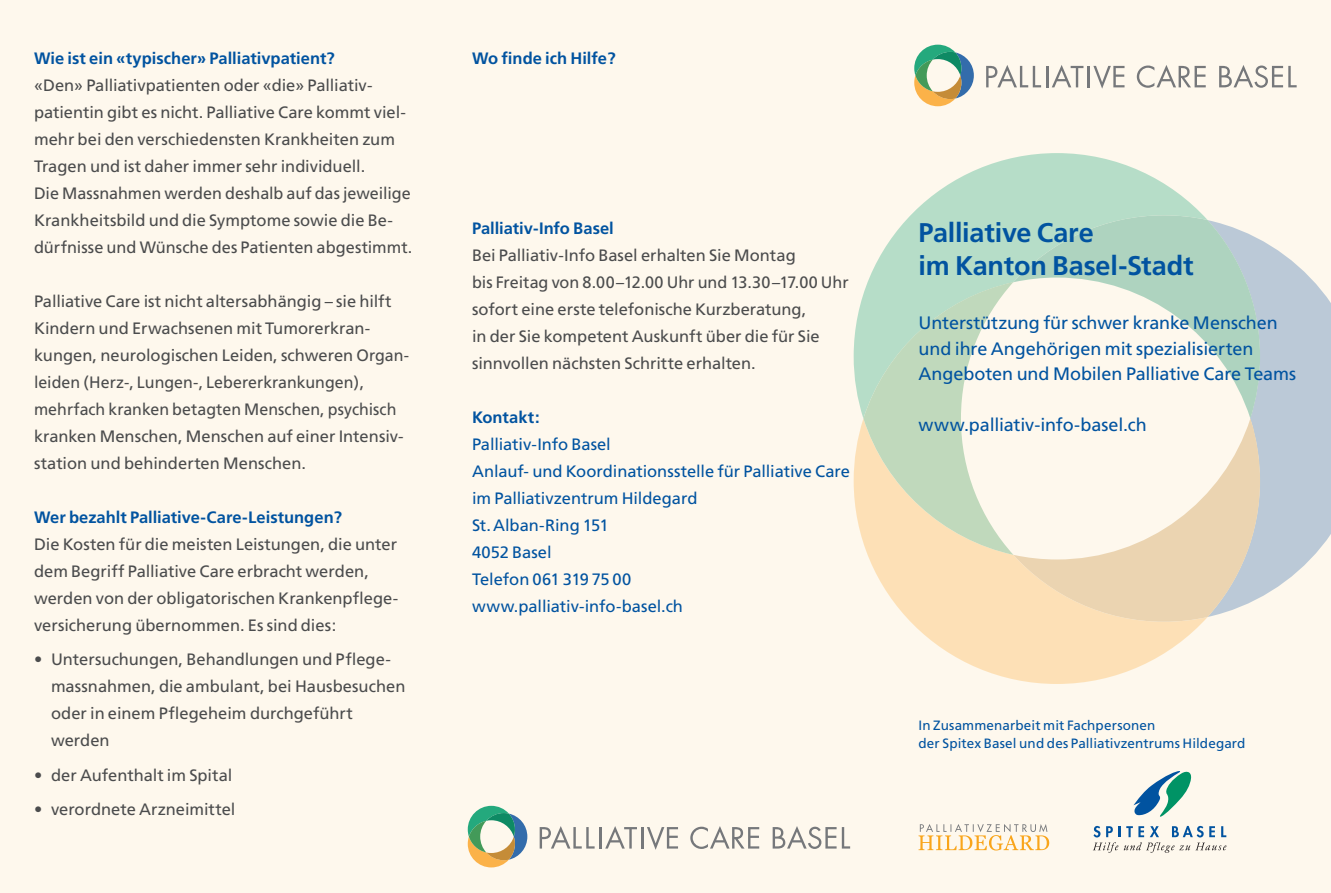
<style>
.page{position:relative;width:1331px;height:893px;background:#fef8ed}
.page>*{position:absolute;margin:0;border:0;box-sizing:border-box;transform-origin:0 0}
.t1{font:700 27px/33px "Frutiger";letter-spacing:-.005em;color:#0153a0}
.t2{font:18px/25.5px "Frutiger";letter-spacing:-.005em;color:#0153a0}
.t3{font:16.5px/27px "Frutiger";color:#4b4c4d}
.t4{font:16.5px/27px "Frutiger";letter-spacing:-.005em;color:#0153a0}
.t5{font:700 16.5px "Frutiger";color:#0153a0}
.t6{font:13.5px/18px "Frutiger";letter-spacing:.01em;color:#0153a0}
</style>
<div class="page">
<svg style="left:854px;top:153px;width:349px;height:264px;fill:#b6ddc8"></svg>
<svg style="left:854px;top:420px;width:349px;height:264px;fill:#fde0b6"></svg>
<svg style="left:1260px;top:240px;width:71px;height:358px;background:#c5d0da"></svg>
<svg style="left:1013px;top:419px;width:247px;height:203px"></svg>
<svg style="left:863px;top:282px;width:150px;height:273px"></svg>
<svg style="left:1013px;top:215px;width:247px;height:204px"></svg>
<svg style="left:1133px;top:771px;width:58px;height:46px"></svg>
<svg style="left:1093px;top:826px;width:133px;height:27px"></svg>
<svg style="left:918px;top:824px;width:131px;height:26px"></svg>
<svg style="left:986px;top:65px;width:55px;height:22px"></svg>
<hr style="left:1046px;top:66px;width:2px;height:21px;background:#76787b">
<svg style="left:1052px;top:65px;width:31px;height:22px"></svg>
<hr style="left:1088px;top:66px;width:2px;height:21px;background:#76787b">
<svg style="left:1093px;top:66px;width:31px;height:23px"></svg>
<svg style="left:1137px;top:65px;width:69px;height:23px"></svg>
<svg style="left:1219px;top:65px;width:78px;height:23px"></svg>
<svg style="left:914px;top:45px;width:60px;height:61px"></svg>
<svg style="left:540px;top:826px;width:55px;height:23px"></svg>
<hr style="left:599px;top:827px;width:3px;height:22px;background:#76787b">
<svg style="left:605px;top:826px;width:32px;height:23px"></svg>
<hr style="left:641px;top:827px;width:3px;height:22px;background:#76787b">
<svg style="left:647px;top:827px;width:31px;height:23px"></svg>
<svg style="left:690px;top:826px;width:69px;height:23px"></svg>
<svg style="left:773px;top:826px;width:77px;height:23px"></svg>
<svg style="left:468px;top:806px;width:59px;height:61px"></svg>
<p class="t5" style="left:34px;top:48px;width:302px">Wie ist ein «typischer» Palliativpatient?</p>
<p class="t3" style="left:34px;top:71px;width:380px">«Den» Palliativpatienten oder «die» Palliativ&shy;patientin gibt es nicht. Palliative Care kommt viel&shy;mehr bei den verschiedensten Krankheiten zum Tragen und ist daher immer sehr individuell.<br>Die Massnahmen werden deshalb auf das jeweilige Krankheitsbild und die Symptome sowie die Be&shy;dürfnisse und Wünsche des Patienten abgestimmt.</p>
<p class="t3" style="left:34px;top:287px;width:377px">Palliative Care ist nicht altersabhängig – sie hilft Kindern und Erwachsenen mit Tumorerkran&shy;kungen, neurologischen Leiden, schweren Organ&shy;leiden (Herz-, Lungen-, Lebererkrankungen), mehrfach kranken betagten Menschen, psychisch kranken Menschen, Menschen auf einer Intensiv&shy;station und behinderten Menschen.</p>
<p class="t5" style="left:34px;top:507px;width:309px">Wer bezahlt Palliative-Care-Leistungen?</p>
<p class="t3" style="left:34px;top:530px;width:366px">Die Kosten für die meisten Leistungen, die unter dem Begriff Palliative Care erbracht werden, werden von der obligatorischen Krankenpflege&shy;versicherung übernommen. Es sind dies:</p>
<p class="t3" style="left:51px;top:646px;width:356px;text-indent:-17px">• Untersuchungen, Behandlungen und Pflege&shy;massnahmen, die ambulant, bei Hausbesuchen oder in einem Pflegeheim durchgeführt werden</p>
<p class="t3" style="left:34px;top:761px;width:200px">• der Aufenthalt im Spital</p>
<p class="t3" style="left:34px;top:796px;width:203px">• verordnete Arzneimittel</p>
<p class="t5" style="left:472px;top:48px;width:145px">Wo finde ich Hilfe?</p>
<p class="t5" style="left:472px;top:218px;width:143px">Palliativ-Info Basel</p>
<p class="t3" style="left:472px;top:242px;width:378px">Bei Palliativ-Info Basel erhalten Sie Montag<br>bis Freitag von 8.00–12.00 Uhr und 13.30–17.00 Uhr sofort eine erste telefonische Kurzberatung,<br>in der Sie kompetent Auskunft über die für Sie sinnvollen nächsten Schritte erhalten.</p>
<p class="t5" style="left:472px;top:408px;width:69px">Kontakt:</p>
<p class="t4" style="left:472px;top:431px;width:379px">Palliativ-Info Basel<br>Anlauf- und Koordinationsstelle für Palliative Care im Palliativzentrum Hildegard<br>St.Alban-Ring 151<br>4052 Basel<br>Telefon 061 319 75 00<br>www.palliativ-info-basel.ch</p>
<h1 class="t1" style="left:918px;top:216px;width:277px">Palliative Care<br>im Kanton Basel-Stadt</h1>
<p class="t2" style="left:918px;top:310px;width:379px">Unterstützung für schwer kranke Menschen und ihre Angehörigen mit spezialisierten<br>Angeboten und Mobilen Palliative Care Teams</p>
<p class="t2" style="left:918px;top:412px;width:230px">www.palliativ-info-basel.ch</p>
<p class="t6" style="left:918px;top:716px;width:328px">In Zusammenarbeit mit Fachpersonen<br>der Spitex Basel und des Palliativzentrums Hildegard</p>
</div>
